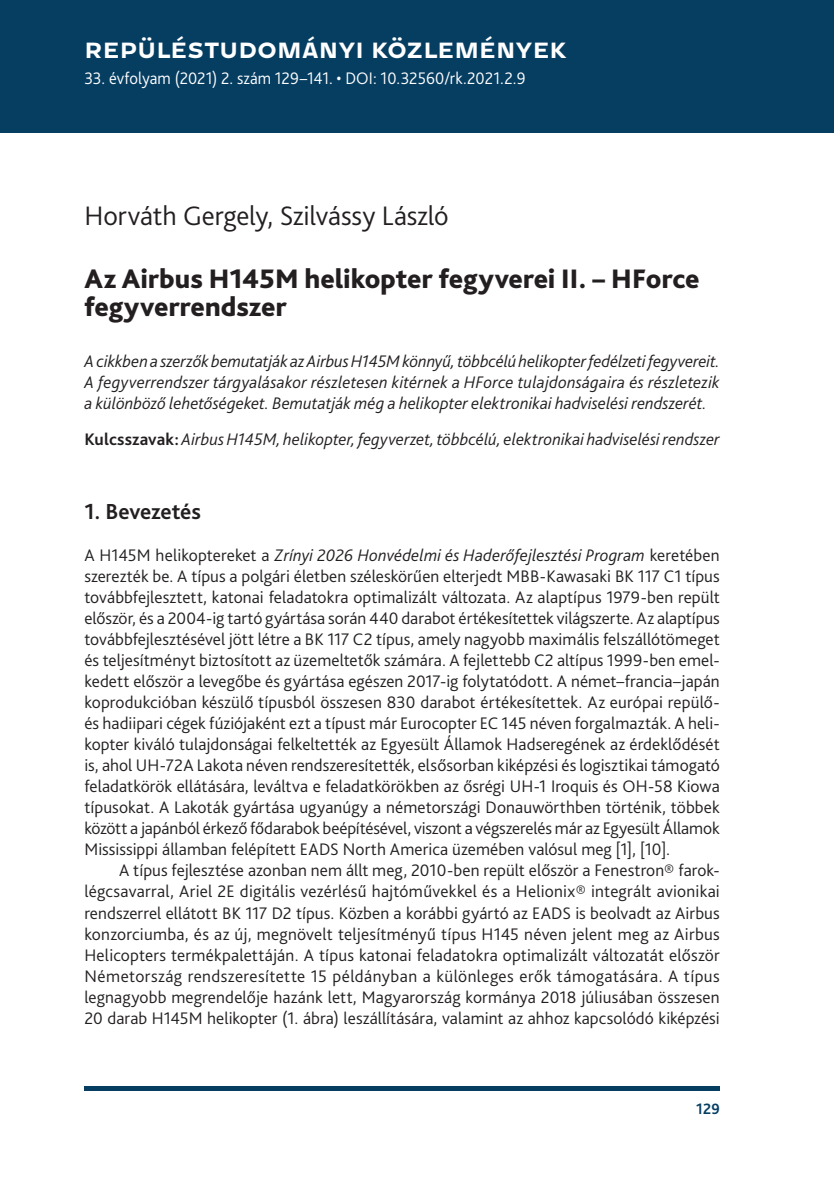
<style>
.page{position:relative;width:834px;height:1181px;background:#fff}
.page>*{position:absolute;margin:0;border:0;box-sizing:border-box;transform-origin:0 0}
.t1{font:800 28px/28px "Bliss Pro";color:#231f20}
.t2{font:300 28px "Bliss Pro";letter-spacing:-.005em;color:#231f20}
.Running_header_right{font:700 22.75px "Westeinde Caption";letter-spacing:.015em;color:#fff}
.t3{font:700 22.75px "Bliss Pro";letter-spacing:-.005em;color:#231f20}
.t4{font:300 17.5px/21px "Bliss Pro";letter-spacing:.005em;color:#231f20;text-align:justify}
.t5{font:italic 300 17.5px/21px "Bliss Pro";letter-spacing:.005em;color:#231f20;text-align:justify}
.Running_header_right-2{font:300 17.5px "Bliss Pro";letter-spacing:.01em;color:#fff;scale:.95 1}
.t6{font:700 15.75px "Bliss Pro";color:#063e62;scale:.95 1}
.s1{font-weight:700;font-style:normal}
.s2{font-style:italic}
</style>
<div class="page">
<div style="left:0;top:0;width:833px;height:132px;background:#063e62"></div>
<div style="left:84px;top:1086px;width:635px;height:5px;background:#063e62"></div>
<p class="Running_header_right" style="left:85px;top:33px;width:483px">REPÜLÉSTUDOMÁNYI KÖZLEMÉNYEK</p>
<p class="Running_header_right-2" style="left:84px;top:68px;width:465px">33. évfolyam (2021) 2. szám 129–141. • DOI: 10.32560/rk.2021.2.9</p>
<h1 class="t2" style="left:84px;top:199px;width:365px">Horváth Gergely, Szilvássy László</h1>
<h1 class="t1" style="left:84px;top:264px;width:616px">Az Airbus H145M helikopter fegyverei II. – HForce fegyverrendszer</h1>
<p class="t5" style="left:84px;top:350px;width:636px">A cikkben a szerzők bemutatják azAirbus H145M könnyű, többcélú helikopter fedélzeti fegyvereit.<br>A fegyverrendszer tárgyalásakor részletesen kitérnek a HForce tulajdonságaira és részletezik a különböző lehetőségeket. Bemutatják még a helikopter elektronikai hadviselési rendszerét.</p>
<p class="t5" style="left:84px;top:428px;width:636px"><span class="s1">Kulcsszavak:</span> Airbus H145M, helikopter, fegyverzet, többcélú, elektronikai hadviselési rendszer</p>
<h2 class="t3" style="left:84px;top:498px;width:118px">1. Bevezetés</h2>
<p class="t4" style="left:84px;top:544px;width:637px">A H145M helikoptereket a <span class="s2">Zrínyi 2026 Honvédelmi és Haderőfejlesztési Program</span> keretében szerezték be. A típus a polgári életben széleskörűen elterjedt MBB-Kawasaki BK 117 C1 típus továbbfejlesztett, katonai feladatokra optimalizált változata. Az alaptípus 1979-ben repült először, és a -2004-ig tartó gyártása során 440 darabot értékesítettek világszerte. Az alaptípus továbbfejlesztésével jött létre a BK 117 C2 típus, amely nagyobb maximális felszállótömeget és teljesítményt biztosított az üzemeltetők számára. A fejlettebb C2 altípus 1999-ben emel&shy;kedett először a levegőbe és gyártása egészen 2017-ig folytatódott. A német–francia–japán koprodukcióban készülő típusból összesen 830 darabot értékesítettek. Az európai repülő&shy;és hadiipari cégek fúziójaként ezt a típust már Eurocopter EC 145 néven forgalmazták. A heli&shy;kopter kiváló tulajdonságai felkeltették az Egyesült Államok Hadseregének az érdeklődését is, ahol UH-72A Lakota néven rendszeresítették, elsősorban kiképzési és logisztikai támogató feladatkörök ellátására, leváltva e feladatkörökben az ősrégi UH-1 Iroquis és OH-58 Kiowa típusokat. A Lakoták gyártása ugyanúgy a németországi Donauwörthben történik, többek között a japánból érkező fődarabok beépítésével, viszont a végszerelés már az Egyesült Államok Mississippi államban felépített EADS North America üzemében valósul meg [1], [10].</p>
<p class="t4" style="left:84px;top:859px;width:637px;text-indent:35px">A típus fejlesztése azonban nem állt meg, 2010-ben repült először a Fenestron® farok&shy;légcsavarral, Ariel 2E digitális vezérlésű hajtóművekkel és a Helionix® integrált avionikai rendszerrel ellátott BK 117 D2 típus. Közben a korábbi gyártó az EADS is beolvadt az Airbus konzorciumba, és az új, megnövelt teljesítményű típus H145 néven jelent meg az Airbus Helicopters termékpalettáján. A típus katonai feladatokra optimalizált változatát először Németország rendszeresítette 15 példányban a különleges erők támogatására. A típus legnagyobb megrendelője hazánk lett, Magyarország kormánya 2018 júliusában összesen 20 darab H145M helikopter (1. ábra) leszállítására, valamint az ahhoz kapcsolódó kiképzési</p>
<p class="t6" style="left:696px;top:1099px;width:26px">129</p>
</div>
